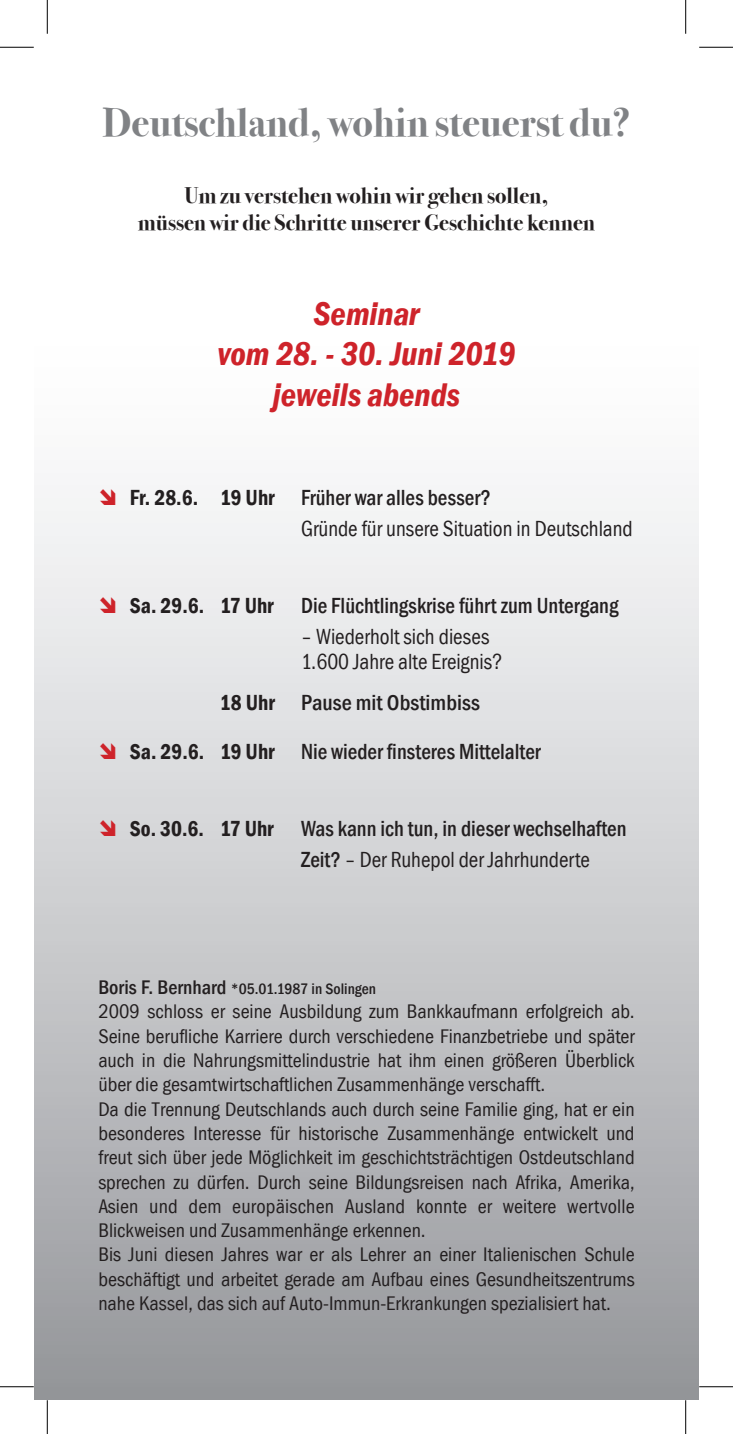
<style>
.page{position:relative;width:733px;height:1434px;background:#fff}
.page>*{position:absolute;margin:0;border:0;box-sizing:border-box;transform-origin:0 0}
.t1{font:700 40.5px "Bodoni Svty Two ITCTT";color:#808285}
.t2{font:italic 33.75px/40.5px "Franklin Gothic Cd Demi";color:#ce232a;text-align:center}
.t3{font:500 22.5px/31.5px "Franklin Gothic Cd";color:#231f20;scale:.95 1}
.t4{font:22.5px/31.5px "Franklin Gothic Cd";color:#231f20;scale:.95 1}
.t5{font:700 22.5px/27px "Bodoni Svty Two ITCTT";color:#231f20;text-align:center}
.t6{font:500 22.5px "Franklin Gothic Cd";color:#231f20}
.t7{font:20.25px/24.3px "Franklin Gothic Cd";color:#231f20}
.t8{font:500 15.75px "Franklin Gothic Cd";color:#231f20}
.s1{font-family:"Franklin Gothic Cd Demi"}
.s2{font-weight:500}
.s3{font-family:"Franklin Gothic Cd Demi";font-weight:400}
.s4{font-weight:400}
.s5{font-size:20.25px}
</style>
<div class="page">
<div style="left:34px;top:325px;width:664px;height:1074px;background:linear-gradient(to bottom,#fff,#989a9e)"></div>
<hr style="left:0;top:47px;width:34px;height:1px;background:#000">
<hr style="left:699px;top:47px;width:33px;height:1px;background:#000">
<hr style="left:0;top:1386px;width:34px;height:1px;background:#000">
<hr style="left:699px;top:1386px;width:33px;height:1px;background:#000">
<hr style="left:47px;top:0;width:1px;height:34px;background:#000">
<hr style="left:47px;top:1400px;width:1px;height:34px;background:#000">
<hr style="left:685px;top:0;width:1px;height:34px;background:#000">
<hr style="left:685px;top:1400px;width:1px;height:34px;background:#000">
<svg style="left:100px;top:489px;width:15px;height:16px"></svg>
<svg style="left:100px;top:597px;width:15px;height:16px"></svg>
<svg style="left:100px;top:743px;width:15px;height:16px"></svg>
<svg style="left:100px;top:819px;width:15px;height:16px"></svg>
<h1 class="t1" style="left:102px;top:88px;width:529px">Deutschland, wohin steuerst du?</h1>
<p class="t5" style="left:138px;top:180px;width:458px">Um zu verstehen wohin wir gehen sollen,<br>müssen wir die Schritte unserer Geschichte kennen</p>
<h2 class="t2" style="left:217px;top:293px;width:299px">Seminar<br>vom 28. - 30. Juni 2019 jeweils abends</h2>
<p class="t4" style="left:301px;top:481px;width:350px;text-indent:-171px"><span class="s1">Fr. 28.6. 19 Uhr</span> <span class="s2">Früher war alles besser?<br></span>Gründe für unsere Situation in Deutschland</p>
<p class="t3" style="left:130px;top:590px;width:515px"><span class="s3">Sa. 29.6. 17 Uhr</span> Die Flüchtlingskrise führt zum Untergang</p>
<p class="t4" style="left:301px;top:624px;width:214px;line-height:24.8px">– Wiederholt sich dieses<br>1.600 Jahre alte Ereignis?</p>
<p class="t6" style="left:220px;top:689px;width:261px"><span class="s3">18 Uhr</span> Pause mit Obstimbiss</p>
<p class="t3" style="left:130px;top:737px;width:434px"><span class="s3">Sa. 29.6. 19 Uhr</span> Nie wieder finsteres Mittelalter</p>
<p class="t3" style="left:301px;top:813px;width:344px;text-indent:-171px"><span class="s3">So. 30.6. 17 Uhr</span> Was kann ich tun, in dieser wechselhaften<br>Zeit? <span class="s4">– Der Ruhepol der Jahrhunderte</span></p>
<p class="t8" style="left:98px;top:980px;width:279px"><span class="s5">Boris F. Bernhard</span> *05.01.1987 in Solingen</p>
<p class="t7" style="left:98px;top:999px;width:537px">2009 schloss er seine Ausbildung zum Bankkaufmann erfolgreich ab.<br>Seine berufliche Karriere durch verschiedene Finanzbetriebe und später auch in die Nahrungsmittelindustrie hat ihm einen größeren Überblick über die gesamtwirtschaftlichen Zusammenhänge verschafft.<br>Da die Trennung Deutschlands auch durch seine Familie ging, hat er ein besonderes Interesse für historische Zusammenhänge entwickelt und freut sich über jede Möglichkeit im geschichtsträchtigen Ostdeutschland sprechen zu dürfen. Durch seine Bildungsreisen nach Afrika, Amerika, Asien und dem europäischen Ausland konnte er weitere wertvolle Blickweisen und Zusammenhänge erkennen.<br>Bis Juni diesen Jahres war er als Lehrer an einer Italienischen Schule beschäftigt und arbeitet gerade am Aufbau eines Gesundheitszentrums nahe Kassel, das sich auf Auto-Immun-Erkrankungen spezialisiert hat.</p>
</div>
